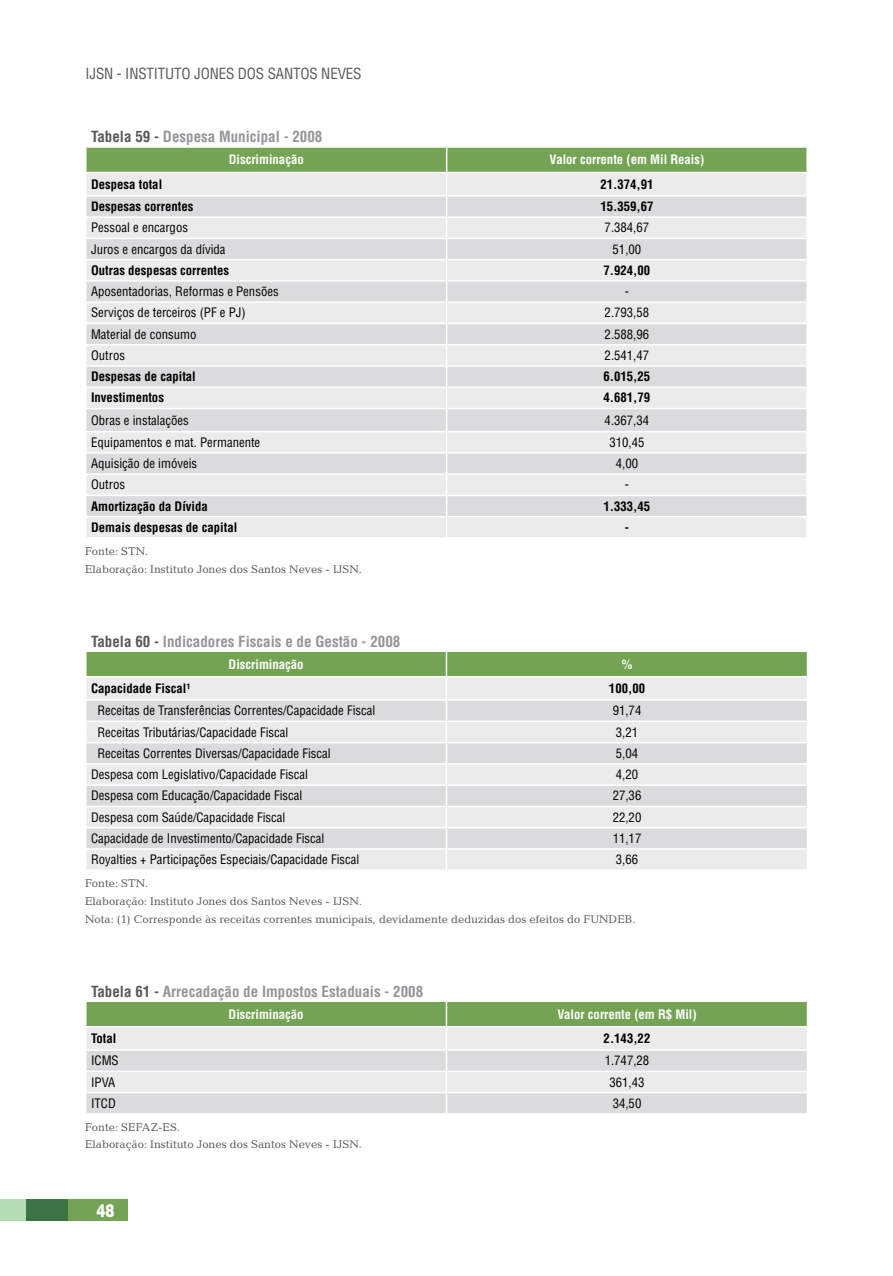
<style>
.page{position:relative;width:893px;height:1276px;background:#fff}
.page>*{position:absolute;margin:0;border:0;box-sizing:border-box;transform-origin:0 0}
.t1{font:900 18px "Helvetica LT Std";color:#fff;scale:.75 1}
.t2{font:700 condensed 15px "Helvetica LT Std";color:#939598}
.t3{font:condensed 15px "Helvetica LT Std";letter-spacing:-.01em;color:#58595b}
.t4{font:condensed 12.75px "Helvetica LT Std";color:#000}
.t5{font:700 condensed 12.75px "Helvetica LT Std";color:#000}
.t6{font:700 condensed 12.75px "Helvetica LT Std";color:#fff}
.t7{font:11.25px/17.7px "Candida Std";color:#58595b}
.s1{color:#58595b}
</style>
<div class="page">
<div style="left:68px;top:1199px;width:59px;height:21px;background:#73a353"></div>
<div style="left:26px;top:1199px;width:42px;height:21px;background:#3b7345"></div>
<div style="left:0;top:1199px;width:26px;height:21px;background:#b5dcb7"></div>
<svg style="left:86px;top:147px;width:721px;height:390px;background:#dee1dd"></svg>
<hr style="left:447px;top:516px;width:361px;height:1px;background:#fff">
<hr style="left:806px;top:496px;width:2px;height:20px;background:#fff">
<svg style="left:86px;top:651px;width:721px;height:218px;background:#d9ded6"></svg>
<svg style="left:86px;top:1001px;width:721px;height:112px;background:#ccd7c6"></svg>
<hr style="left:446px;top:1092px;width:362px;height:1px;background:#fff">
<p class="t3" style="left:86px;top:64px;width:277px">IjsN - INSTITUTO JONES DOS SANTOS NEVES</p>
<p class="t2" style="left:91px;top:127px;width:233px"><span class="s1">Tabela 59 -</span> Despesa Municipal - 2008</p>
<p class="t6" style="left:229px;top:152px;width:77px">Discriminação</p>
<p class="t6" style="left:549px;top:152px;width:156px">Valor corrente (em Mil Reais)</p>
<p class="t5" style="left:91px;top:176px;width:73px">Despesa total</p>
<p class="t5" style="left:600px;top:176px;width:55px">21.374,91</p>
<p class="t5" style="left:91px;top:198px;width:104px">Despesas correntes</p>
<p class="t5" style="left:600px;top:198px;width:55px">15.359,67</p>
<p class="t4" style="left:91px;top:220px;width:98px">Pessoal e encargos</p>
<p class="t4" style="left:605px;top:220px;width:46px">7.384,67</p>
<p class="t4" style="left:91px;top:241px;width:136px">Juros e encargos da dívida</p>
<p class="t4" style="left:613px;top:241px;width:30px">51,00</p>
<p class="t5" style="left:91px;top:262px;width:140px">Outras despesas correntes</p>
<p class="t5" style="left:604px;top:262px;width:48px">7.924,00</p>
<p class="t4" style="left:91px;top:283px;width:189px">Aposentadorias, Reformas e Pensões</p>
<p class="t4" style="left:625px;top:283px;width:6px">-</p>
<p class="t4" style="left:91px;top:305px;width:156px">Serviços de terceiros (PF e PJ)</p>
<p class="t4" style="left:605px;top:305px;width:46px">2.793,58</p>
<p class="t4" style="left:91px;top:326px;width:107px">Material de consumo</p>
<p class="t4" style="left:605px;top:326px;width:46px">2.588,96</p>
<p class="t4" style="left:91px;top:347px;width:35px">Outros</p>
<p class="t4" style="left:605px;top:347px;width:46px">2.541,47</p>
<p class="t5" style="left:91px;top:368px;width:106px">Despesas de capital</p>
<p class="t5" style="left:604px;top:368px;width:48px">6.015,25</p>
<p class="t5" style="left:91px;top:390px;width:74px">Investimentos</p>
<p class="t5" style="left:604px;top:390px;width:48px">4.681,79</p>
<p class="t4" style="left:91px;top:412px;width:99px">Obras e instalações</p>
<p class="t4" style="left:605px;top:412px;width:46px">4.367,34</p>
<p class="t4" style="left:91px;top:434px;width:171px">Equipamentos e mat. Permanente</p>
<p class="t4" style="left:609px;top:434px;width:37px">310,45</p>
<p class="t4" style="left:91px;top:455px;width:108px">Aquisição de imóveis</p>
<p class="t4" style="left:616px;top:455px;width:24px">4,00</p>
<p class="t4" style="left:91px;top:477px;width:35px">Outros</p>
<p class="t4" style="left:625px;top:477px;width:6px">-</p>
<p class="t5" style="left:91px;top:498px;width:118px">Amortização da Dívida</p>
<p class="t5" style="left:604px;top:498px;width:48px">1.333,45</p>
<p class="t5" style="left:91px;top:519px;width:148px">Demais despesas de capital</p>
<p class="t5" style="left:625px;top:519px;width:6px">-</p>
<p class="t7" style="left:85px;top:542px;width:278px">Fonte: STN.<br>Elaboração: Instituto Jones dos Santos Neves - IJSN.</p>
<p class="t2" style="left:91px;top:631px;width:311px"><span class="s1">Tabela 60 -</span> Indicadores Fiscais e de Gestão - 2008</p>
<p class="t6" style="left:229px;top:656px;width:77px">Discriminação</p>
<p class="t6" style="left:622px;top:656px;width:12px">%</p>
<p class="t5" style="left:91px;top:680px;width:101px">Capacidade Fiscal¹</p>
<p class="t5" style="left:609px;top:680px;width:38px">100,00</p>
<p class="t4" style="left:97px;top:702px;width:279px">Receitas de Transferências Correntes/Capacidade Fiscal</p>
<p class="t4" style="left:613px;top:702px;width:30px">91,74</p>
<p class="t4" style="left:97px;top:724px;width:192px">Receitas Tributárias/Capacidade Fiscal</p>
<p class="t4" style="left:616px;top:724px;width:24px">3,21</p>
<p class="t4" style="left:97px;top:745px;width:235px">Receitas Correntes Diversas/Capacidade Fiscal</p>
<p class="t4" style="left:616px;top:745px;width:24px">5,04</p>
<p class="t4" style="left:91px;top:766px;width:218px">Despesa com Legislativo/Capacidade Fiscal</p>
<p class="t4" style="left:616px;top:766px;width:24px">4,20</p>
<p class="t4" style="left:91px;top:787px;width:213px">Despesa com Educação/Capacidade Fiscal</p>
<p class="t4" style="left:613px;top:787px;width:30px">27,36</p>
<p class="t4" style="left:91px;top:809px;width:196px">Despesa com Saúde/Capacidade Fiscal</p>
<p class="t4" style="left:613px;top:809px;width:30px">22,20</p>
<p class="t4" style="left:91px;top:830px;width:235px">Capacidade de Investimento/Capacidade Fiscal</p>
<p class="t4" style="left:613px;top:830px;width:30px">11,17</p>
<p class="t4" style="left:91px;top:851px;width:270px">Royalties + Participações Especiais/Capacidade Fiscal</p>
<p class="t4" style="left:616px;top:851px;width:24px">3,66</p>
<p class="t7" style="left:85px;top:874px;width:552px">Fonte: STN.<br>Elaboração: Instituto Jones dos Santos Neves - IJSN.<br>Nota: (1) Corresponde às receitas correntes municipais, devidamente deduzidas dos efeitos do FUNDEB.</p>
<p class="t2" style="left:91px;top:981px;width:334px"><span class="s1">Tabela 61 -</span> Arrecadação de Impostos Estaduais - 2008</p>
<p class="t6" style="left:229px;top:1006px;width:77px">Discriminação</p>
<p class="t6" style="left:557px;top:1006px;width:141px">Valor corrente (em R$ Mil)</p>
<p class="t5" style="left:91px;top:1030px;width:27px">Total</p>
<p class="t5" style="left:604px;top:1030px;width:48px">2.143,22</p>
<p class="t4" style="left:91px;top:1052px;width:29px">ICMS</p>
<p class="t4" style="left:605px;top:1052px;width:46px">1.747,28</p>
<p class="t4" style="left:91px;top:1074px;width:26px">IPVA</p>
<p class="t4" style="left:609px;top:1074px;width:37px">361,43</p>
<p class="t4" style="left:91px;top:1095px;width:26px">ITCD</p>
<p class="t4" style="left:613px;top:1095px;width:30px">34,50</p>
<p class="t7" style="left:85px;top:1118px;width:278px">Fonte: SEFAZ-ES.<br>Elaboração: Instituto Jones dos Santos Neves - IJSN.</p>
<h1 class="t1" style="left:97px;top:1199px;width:26px">48</h1>
</div>
